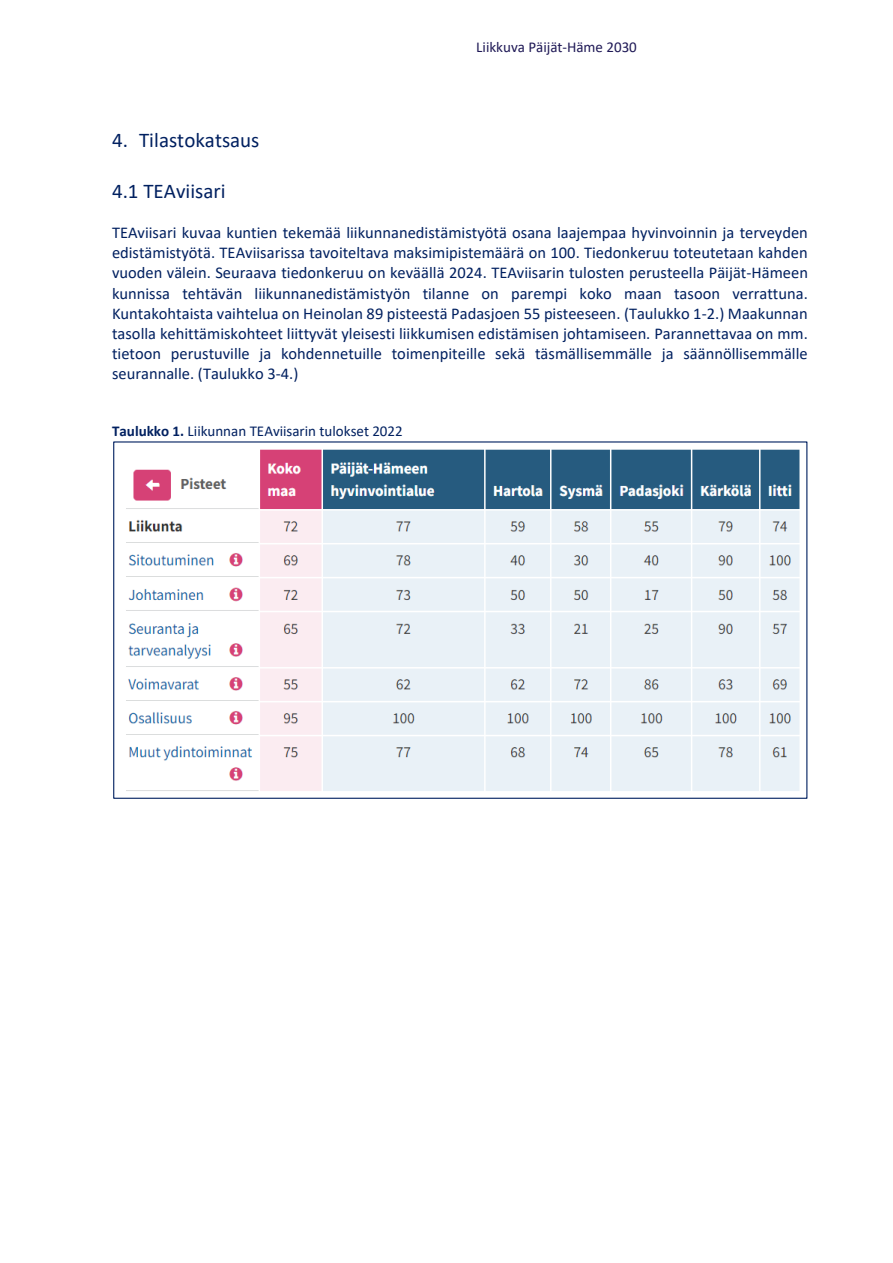
<style>
.page{position:relative;width:893px;height:1263px;background:#fff}
.page>*{position:absolute;margin:0;border:0;box-sizing:border-box;transform-origin:0 0}
.t1{font:21px "Calibri";color:#002060}
.t2{font:16.5px/20.1px "Calibri";color:#002060;text-align:justify}
.t3{font:15px "Calibri";color:#002060}
.t4{font:15px "Calibri";color:#1f1956}
.s1{font-weight:700}
</style>
<div class="page">
<img style="left:126px;top:449px;width:674px;height:342px">
<p class="t4" style="left:476px;top:37px;width:162px">Liikkuva Päijät-Häme 2030</p>
<p class="t1" style="left:112px;top:126px;width:149px">4. Tilastokatsaus</p>
<p class="t1" style="left:112px;top:177px;width:115px">4.1 TEAviisari</p>
<p class="t2" style="left:112px;top:222px;width:697px">TEAviisari kuvaa kuntien tekemää liikunnanedistämistyötä osana laajempaa hyvinvoinnin ja terveyden edistämistyötä. TEAviisarissa tavoiteltava maksimipistemäärä on 100. Tiedonkeruu toteutetaan kahden vuoden välein. Seuraava tiedonkeruu on keväällä 2024. TEAviisarin tulosten perusteella Päijät-Hämeen kunnissa tehtävän liikunnanedistämistyön tilanne on parempi koko maan tasoon verrattuna.<br>Kuntakohtaista vaihtelua on Heinolan 89 pisteestä Padasjoen 55 pisteeseen. (Taulukko 1-2.) Maakunnan tasolla kehittämiskohteet liittyvät yleisesti liikkumisen edistämisen johtamiseen. Parannettavaa on mm. tietoon perustuville ja kohdennetuille toimenpiteille sekä täsmällisemmälle ja säännöllisemmälle seurannalle. (Taulukko 3-4.)</p>
<p class="t3" style="left:112px;top:421px;width:292px"><span class="s1">Taulukko 1.</span> Liikunnan TEAviisarin tulokset 2022</p>
</div>
